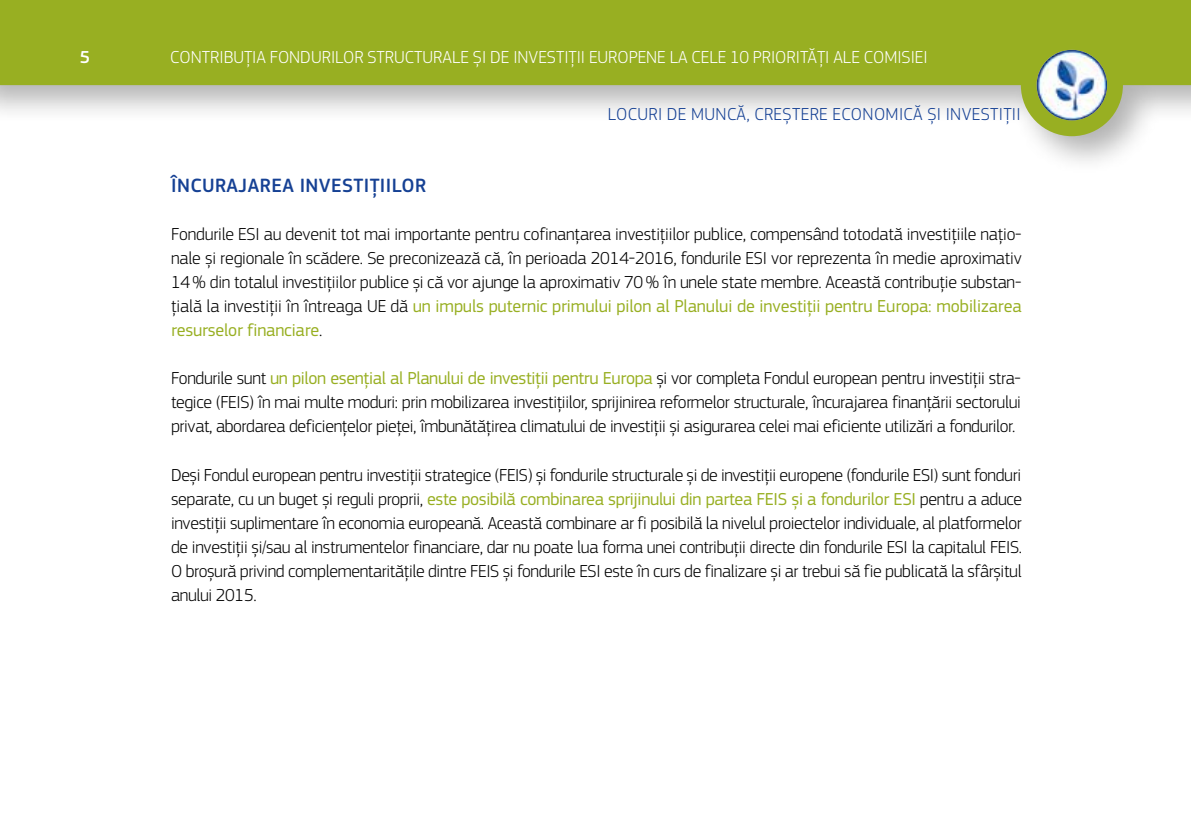
<style>
.page{position:relative;width:1191px;height:840px;background:#fff}
.page>*{position:absolute;margin:0;border:0;box-sizing:border-box;transform-origin:0 0}
.t1{font:500 20px "EC Square Sans Pro";letter-spacing:.02em;color:#164194}
.t2{font:300 18px/24px "EC Square Sans Pro";letter-spacing:-.02em;color:#000;text-align:justify}
.t3{font:300 18px "EC Square Sans Pro";color:#fff}
.t4{font:300 18px "EC Square Sans Pro";letter-spacing:.02em;color:#164194}
.t5{font:500 18px "EC Square Sans Pro";color:#fff}
.s1{font-weight:400;color:#98af22}
</style>
<div class="page">
<div style="left:0;top:0;width:1191px;height:174px;background:#000;opacity:.3"></div>
<div style="left:0;top:0;width:1191px;height:85px;background:#98af22"></div>
<div style="left:1020px;top:34px;width:103px;height:102px;background:#98af22;border-radius:50%"></div>
<img style="left:1036px;top:50px;width:71px;height:70px">
<p class="t5" style="left:80px;top:47px;width:12px">5</p>
<p class="t3" style="left:170px;top:47px;width:759px">CONTRIBUȚIA FONDURILOR STRUCTURALE ȘI DE INVESTIȚII EUROPENE LA CELE 10 PRIORITĂȚI ALE COMISIEI</p>
<p class="t4" style="left:608px;top:104px;width:414px">LOCURI DE MUNCĂ, CREȘTERE ECONOMICĂ ȘI INVESTIȚII</p>
<p class="t1" style="left:171px;top:174px;width:257px">ÎNCURAJAREA INVESTIȚIILOR</p>
<p class="t2" style="left:171px;top:222px;width:852px">Fondurile ESI au devenit tot mai importante pentru cofinanțarea investițiilor publice, compensând totodată investițiile națio&shy;nale și regionale în scădere. Se preconizează că, în perioada 2014-2016, fondurile ESI vor reprezenta în medie aproximativ 14% din totalul investițiilor publice și că vor ajunge la aproximativ 70% în unele state membre. Această contribuție substan&shy;țială la investiții în întreaga UE dă <span class="s1">un impuls puternic primului pilon al Planului de investiții pentru Europa: mobilizarea resurselor financiare</span>.</p>
<p class="t2" style="left:171px;top:366px;width:851px">Fondurile sunt <span class="s1">un pilon esențial al Planului de investiții pentru Europa</span> și vor completa Fondul european pentru investiții stra&shy;tegice (FEIS) în mai multe moduri: prin mobilizarea investițiilor, sprijinirea reformelor structurale, încurajarea finanțării sectorului privat, abordarea deficiențelor pieței, îmbunătățirea climatului de investiții și asigurarea celei mai eficiente utilizări a fondurilor.</p>
<p class="t2" style="left:171px;top:462px;width:852px">Deși Fondul european pentru investiții strategice (FEIS) și fondurile structurale și de investiții europene (fondurile ESI) sunt fonduri separate, cu un buget și reguli proprii, <span class="s1">este posibilă combinarea sprijinului din partea FEIS și a fondurilor ESI</span> pentru a aduce investiții suplimentare în economia europeană. Această combinare ar fi posibilă la nivelul proiectelor individuale, al platformelor de investiții și/sau al instrumentelor financiare, dar nu poate lua forma unei contribuții directe din fondurile ESI la capitalul FEIS.<br>O broșură privind complementaritățile dintre FEIS și fondurile ESI este în curs de finalizare și ar trebui să fie publicată la sfârșitul anului 2015.</p>
</div>
